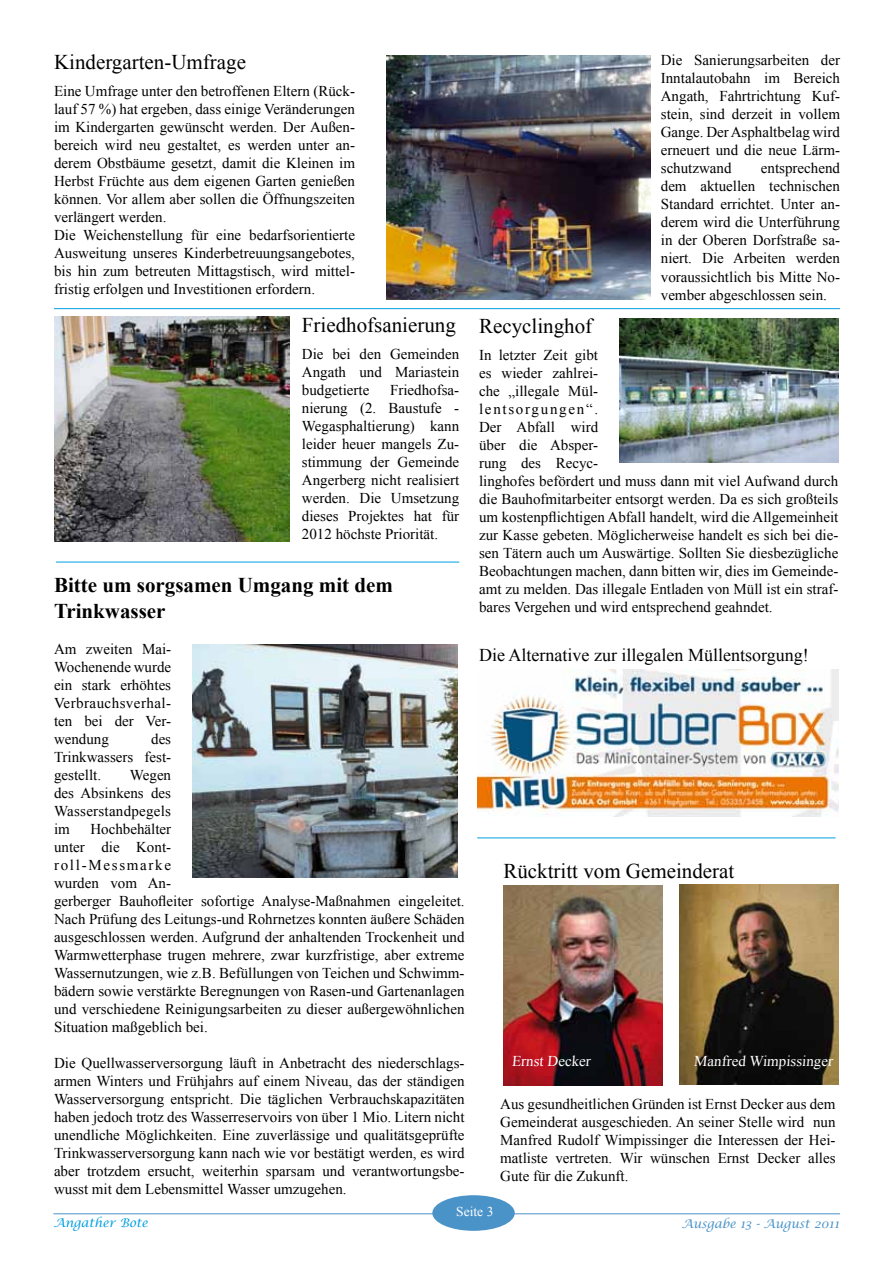
<style>
.page{position:relative;width:893px;height:1263px;background:#fff}
.page>*{position:absolute;margin:0;border:0;box-sizing:border-box;transform-origin:0 0}
.t1{font:21px "Times New Roman";color:#000}
.t2{font:700 21px/25.2px "Times New Roman";color:#000}
.t3{font:18px "Times New Roman";color:#000}
.t4{font:15px/18px "Times New Roman";color:#000;text-align:justify}
.t5{font:15px "Times New Roman";color:#fff}
.t6{font:13.5px "Times New Roman";color:#fff}
.t7{font:italic 12px "Lucida Calligraphy";color:#4a93c9}
.t8{font:italic 12px "Lucida Calligraphy";color:#009ee0}
</style>
<div class="page">
<hr style="left:53px;top:1213px;width:787px;height:1px;background:#4a93c9">
<div style="left:432px;top:1195px;width:83px;height:36px;background:#4a93c9;border-radius:50%"></div>
<img style="left:387px;top:56px;width:263px;height:243px">
<img style="left:54px;top:316px;width:235px;height:225px">
<img style="left:619px;top:319px;width:219px;height:144px">
<img style="left:679px;top:884px;width:160px;height:200px">
<img style="left:503px;top:886px;width:160px;height:200px">
<img style="left:192px;top:644px;width:265px;height:233px">
<img style="left:477px;top:669px;width:361px;height:147px">
<hr style="left:54px;top:308px;width:786px;height:1px;background:#009ee0">
<hr style="left:56px;top:562px;width:403px;height:1px;background:#009ee0">
<hr style="left:477px;top:837px;width:359px;height:1px;background:#009ee0">
<h1 class="t1" style="left:54px;top:47px;width:194px">Kindergarten-Umfrage</h1>
<p class="t4" style="left:54px;top:81px;width:303px;text-align:left">Eine Umfrage unter den betroffenen Eltern (Rück&shy;lauf 57 %) hat ergeben, dass einige Veränderungen im Kindergarten gewünscht werden. Der Außen&shy;bereich wird neu gestaltet, es werden unter an&shy;derem Obstbäume gesetzt, damit die Kleinen im Herbst Früchte aus dem eigenen Garten genießen können. Vor allem aber sollen die Öffnungszeiten verlängert werden.<br>Die Weichenstellung für eine bedarfsorientierte Ausweitung unseres Kinderbetreuungsangebotes, bis hin zum betreuten Mittagstisch, wird mittel&shy;fristig erfolgen und Investitionen erfordern.</p>
<h1 class="t1" style="left:302px;top:311px;width:155px">Friedhofsanierung</h1>
<p class="t4" style="left:302px;top:345px;width:159px">Die bei den Gemeinden Angath und Mariastein budgetierte</p>
<p class="t4" style="left:302px;top:381px;width:159px;text-indent:88px">Friedhofsa&shy;nierung (2. Baustufe - Wegasphaltierung) kann leider heuer mangels Zu&shy;stimmung der Gemeinde Angerberg nicht realisiert werden. Die Umsetzung dieses Projektes hat für 2012 höchste Priorität.</p>
<h1 class="t2" style="left:54px;top:572px;width:340px">Bitte um sorgsamen Umgang mit dem<br>Trinkwasser</h1>
<p class="t4" style="left:54px;top:639px;width:119px">Am zweiten Mai-Wochenende wurde ein stark erhöhtes Verbrauchsverhal&shy;ten bei der Ver&shy;wendung</p>
<p class="t4" style="left:54px;top:729px;width:119px;text-indent:97px">des Trinkwassers fest&shy;gestellt.</p>
<p class="t4" style="left:54px;top:765px;width:119px;text-indent:76px">Wegen des Absinkens des Wasserstandpegels im</p>
<p class="t4" style="left:54px;top:819px;width:412px;text-align:left;text-indent:36px">Hochbehälter<br>unter die Kont-<br>roll-Messmarke<br>wurden vom An-<br>gerberger Bauhofleiter sofortige Analyse-Maßnahmen eingeleitet.<br>Nach Prüfung des Leitungs-und Rohrnetzes konnten äußere Schäden ausgeschlossen werden. Aufgrund der anhaltenden Trockenheit und Warmwetterphase trugen mehrere, zwar kurzfristige, aber extreme Wassernutzungen, wie z.B. Befüllungen von Teichen und Schwimm&shy;bädern sowie verstärkte Beregnungen von Rasen-und Gartenanlagen und verschiedene Reinigungsarbeiten zu dieser außergewöhnlichen Situation maßgeblich bei.</p>
<p class="t4" style="left:54px;top:1053px;width:412px">Die Quellwasserversorgung läuft in Anbetracht des niederschlags&shy;armen Winters und Frühjahrs auf einem Niveau, das der ständigen Wasserversorgung entspricht. Die täglichen Verbrauchskapazitäten haben jedoch trotz des Wasserreservoirs von über 1 Mio. Litern nicht unendliche Möglichkeiten. Eine zuverlässige und qualitätsgeprüfte Trinkwasserversorgung kann nach wie vor bestätigt werden, es wird aber trotzdem ersucht, weiterhin sparsam und verantwortungsbe&shy;wusst mit dem Lebensmittel Wasser umzugehen.</p>
<p class="t4" style="left:661px;top:51px;width:181px">Die Sanierungsarbeiten der Inntalautobahn im Bereich Angath, Fahrtrichtung Kuf&shy;stein, sind derzeit in vollem Gange. Der Asphaltbelag wird erneuert und die neue Lärm&shy;schutzwand</p>
<p class="t4" style="left:661px;top:159px;width:181px;text-indent:100px">entsprechend dem aktuellen technischen Standard errichtet. Unter an&shy;derem wird die Unterführung in der Oberen Dorfstraße sa&shy;niert. Die Arbeiten werden voraussichtlich bis Mitte No&shy;vember abgeschlossen sein.</p>
<h1 class="t1" style="left:479px;top:312px;width:115px">Recyclinghof</h1>
<p class="t4" style="left:479px;top:346px;width:361px;text-align:left">In letzter Zeit gibt<br>es wieder zahlrei-<br>che „illegale Mül-<br>lentsorgungen“.<br>Der Abfall wird<br>über die Absper-<br>rung des Recyc-<br>linghofes befördert und muss dann mit viel Aufwand durch die Bauhofmitarbeiter entsorgt werden. Da es sich großteils um kostenpflichtigen Abfall handelt, wird die Allgemeinheit zur Kasse gebeten. Möglicherweise handelt es sich bei die&shy;sen Tätern auch um Auswärtige. Sollten Sie diesbezügliche Beobachtungen machen, dann bitten wir, dies im Gemeinde&shy;amt zu melden. Das illegale Entladen von Müll ist ein straf&shy;bares Vergehen und wird entsprechend geahndet.</p>
<p class="t3" style="left:479px;top:642px;width:331px">Die Alternative zur illegalen Müllentsorgung!</p>
<h1 class="t1" style="left:503px;top:857px;width:232px">Rücktritt vom Gemeinderat</h1>
<p class="t5" style="left:512px;top:1051px;width:82px">Ernst Decker</p>
<p class="t5" style="left:694px;top:1051px;width:142px">Manfred Wimpissinger</p>
<p class="t4" style="left:500px;top:1094px;width:337px">Aus gesundheitlichen Gründen ist Ernst Decker aus dem Gemeinderat ausgeschieden. An seiner Stelle wird nun Manfred Rudolf Wimpissinger die Interessen der Hei&shy;matliste vertreten. Wir wünschen Ernst Decker alles Gute für die Zukunft.</p>
<p class="t6" style="left:456px;top:1203px;width:39px">Seite 3</p>
<p class="t8" style="left:53px;top:1216px;width:96px">Angather Bote</p>
<p class="t7" style="left:681px;top:1216px;width:159px">Ausgabe 13 - August 2011</p>
</div>
